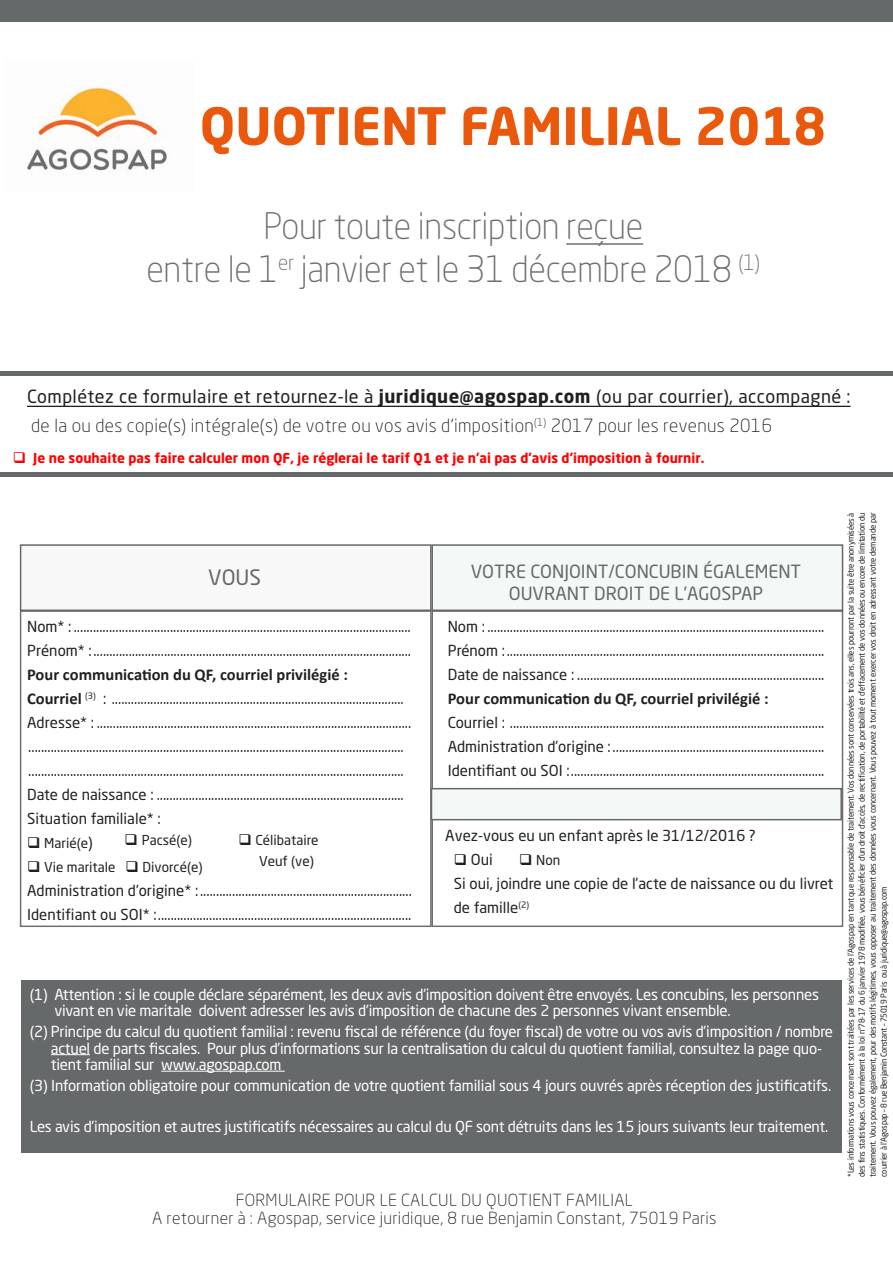
<style>
.page{position:relative;width:893px;height:1263px;background:#fff}
.page>*{position:absolute;margin:0;border:0;box-sizing:border-box;transform-origin:0 0}
.t1{font:700 51px "Neo Sans Std";color:#ea580c}
.t2{font:300 36px/43.2px "Neo Sans Std";letter-spacing:-.01em;color:#706f6f;text-align:center;scale:.95 1}
.t3{font:21px "Neo Sans Std";color:#66696a}
.t4{font:18px "Neo Sans Std";letter-spacing:.025em;color:#231f20}
.t5{font:300 18px "Neo Sans Std";letter-spacing:.02em;color:#231f20}
.t6{font:18px/21.6px "Neo Sans Std";color:#66696a;text-align:center}
.t7{font:300 16.5px/18px "Neo Sans Std";letter-spacing:.02em;color:#231f20;text-align:center}
.t8{font:700 16.5px "Calibri";color:#231f20}
.t9{font:15px/24px "Neo Sans Std";color:#231f20}
.t10{font:15px/16.5px "Neo Sans Std";letter-spacing:-.015em;color:#fff}
.t11{font:700 13.5px "Neo Sans Std";color:#f00}
.t12{font:13.5px "Neo Sans Std";color:#231f20}
.t13{font:8.25px/10.9px "Neo Sans Std";letter-spacing:-.025em;color:#231f20;text-align:justify;scale:.95 1}
.s1{font-weight:700}
.s2{font-family:"Calibri";font-weight:700;font-size:16.5px}
.s3{font-size:15px}
</style>
<div class="page">
<div style="left:21px;top:980px;width:821px;height:172px;background:#66696a"></div>
<hr style="left:51px;top:1054px;width:39px;height:1px;background:#fff">
<hr style="left:161px;top:1071px;width:124px;height:1px;background:#fff">
<img style="left:27px;top:87px;width:140px;height:84px">
<div style="left:20px;top:610px;width:412px;height:317px;border:2px solid #706f6f"></div>
<div style="left:431px;top:610px;width:412px;height:317px;border:2px solid #706f6f"></div>
<div style="left:20px;top:544px;width:412px;height:67px;background:#f7f8f7;border:2px solid #66696a"></div>
<div style="left:431px;top:544px;width:412px;height:67px;background:#f4f8f7;border:2px solid #66696a"></div>
<hr style="left:0;top:472px;width:893px;height:4px;background:#66696a">
<div style="left:0;top:0;width:893px;height:21px;background:#66696a"></div>
<hr style="left:0;top:372px;width:893px;height:4px;background:#66696a">
<div style="left:431px;top:789px;width:410px;height:31px;background:#f4f8f7"></div>
<div style="left:431px;top:788px;width:411px;height:32px;border:2px solid #66696a"></div>
<hr style="left:566px;top:243px;width:77px;height:2px;background:#706f6f">
<hr style="left:27px;top:406px;width:823px;height:1px;background:#231f20">
<p class="t1" style="left:200px;top:93px;width:628px">QUOTIENT FAMILIAL 2018</p>
<p class="t2" style="left:146px;top:204px;width:647px">Pour toute inscription reçue<br>entre le 1<sup>er</sup> janvier et le 31 décembre 2018 <sup>(1)</sup></p>
<p class="t4" style="left:27px;top:386px;width:825px">Complétez ce formulaire et retournez-le à <span class="s1">juridique@agospap.com</span> (ou par courrier), accompagné :</p>
<p class="t5" style="left:31px;top:414px;width:742px">de la ou des copie(s) intégrale(s) de votre ou vos avis d’imposition<sup>(1)</sup> 2017 pour les revenus 2016</p>
<p class="t11" style="left:13px;top:449px;width:693px">❑ Je ne souhaite pas faire calculer mon QF, je réglerai le tarif Q1 et je n'ai pas d'avis d'imposition à fournir.</p>
<h3 class="t3" style="left:208px;top:564px;width:54px">VOUS</h3>
<p class="t6" style="left:471px;top:560px;width:332px">VOTRE CONJOINT/CONCUBIN ÉGALEMENT<br>OUVRANT DROIT DE L’AGOSPAP</p>
<p class="t9" style="left:27px;top:615px;width:385px">Nom* : .........................................................................................................</p>
<p class="t9" style="left:27px;top:639px;width:386px">Prénom* : ...................................................................................................</p>
<p class="t8" style="left:27px;top:664px;width:322px">Pour communication du QF, courriel privilégié :</p>
<p class="t9" style="left:27px;top:687px;width:378px"><span class="s2">Courriel</span> <sup>(3)</sup> : ...........................................................................................</p>
<p class="t9" style="left:27px;top:711px;width:386px">Adresse* : ..................................................................................................</p>
<p class="t9" style="left:28px;top:735px;width:377px">.....................................................................................................................</p>
<p class="t9" style="left:28px;top:759px;width:377px">.....................................................................................................................</p>
<p class="t9" style="left:27px;top:783px;width:378px">Date de naissance : .............................................................................</p>
<p class="t9" style="left:27px;top:807px;width:135px">Situation familiale* :</p>
<p class="t12" style="left:27px;top:835px;width:67px">❑ Marié(e<span class="s3">)</span></p>
<p class="t12" style="left:238px;top:832px;width:82px">❑ Célibataire</p>
<p class="t12" style="left:27px;top:859px;width:177px">❑ Vie maritale ❑ Divorcé(e)</p>
<p class="t9" style="left:27px;top:879px;width:386px">Administration d’origine* : ..................................................................</p>
<p class="t9" style="left:27px;top:903px;width:386px">Identifiant ou SOI* : ...............................................................................</p>
<p class="t12" style="left:125px;top:832px;width:69px">❑ Pacsé(e)</p>
<p class="t12" style="left:259px;top:853px;width:56px">Veuf (ve)</p>
<p class="t9" style="left:448px;top:615px;width:378px">Nom : .........................................................................................................</p>
<p class="t9" style="left:448px;top:639px;width:378px">Prénom :...................................................................................................</p>
<p class="t9" style="left:448px;top:663px;width:378px">Date de naissance : .............................................................................</p>
<p class="t8" style="left:448px;top:688px;width:322px">Pour communication du QF, courriel privilégié :</p>
<p class="t9" style="left:448px;top:711px;width:378px">Courriel : ..................................................................................................</p>
<p class="t9" style="left:448px;top:735px;width:378px">Administration d’origine : ..................................................................</p>
<p class="t9" style="left:448px;top:759px;width:378px">Identifiant ou SOI :...............................................................................</p>
<p class="t9" style="left:445px;top:823px;width:312px">Avez-vous eu un enfant après le 31/12/2016 ?</p>
<p class="t9" style="left:454px;top:847px;width:41px">❑ Oui</p>
<p class="t12" style="left:519px;top:852px;width:43px">❑ Non</p>
<p class="t9" style="left:454px;top:871px;width:381px">Si oui, joindre une copie de l’acte de naissance ou du livret de famille<sup>(2)</sup></p>
<p class="t10" style="left:54px;top:986px;width:766px;text-indent:-25px">(1) Attention : si le couple déclare séparément, les deux avis d’imposition doivent être envoyés. Les concubins, les personnes vivant en vie maritale doivent adresser les avis d’imposition de chacune des 2 personnes vivant ensemble.</p>
<p class="t10" style="left:51px;top:1023px;width:784px;text-indent:-21px">(2) Principe du calcul du quotient familial : revenu fiscal de référence (du foyer fiscal) de votre ou vos avis d’imposition / nombre actuel de parts fiscales. Pour plus d’informations sur la centralisation du calcul du quotient familial, consultez la page quo&shy;tient familial sur www.agospap.com</p>
<p class="t10" style="left:30px;top:1077px;width:803px">(3) Information obligatoire pour communication de votre quotient familial sous 4 jours ouvrés après réception des justificatifs.</p>
<p class="t10" style="left:30px;top:1118px;width:800px">Les avis d’imposition et autres justificatifs nécessaires au calcul du QF sont détruits dans les 15 jours suivants leur traitement.</p>
<p class="t7" style="left:152px;top:1191px;width:566px">FORMULAIRE POUR LE CALCUL DU QUOTIENT FAMILIAL<br>A retourner à : Agospap, service juridique, 8 rue Benjamin Constant, 75019 Paris</p>
<p class="t13" style="left:845px;top:1177px;width:701px;rotate:-90deg">*Les informations vous concernant sont traitées par les services de l’Agospap en tant que responsable de traitement. Vos données sont conservées trois ans, elles pourront par la suite être anonymisées à des fins statistiques. Conformément à la loi n°78-17 du 6 janvier 1978 modifiée, vous bénéficier d’un droit d’accès, de rectification, de portabilité et d’effacement de vos données ou encore de limitation du traitement. Vous pouvez également, pour des motifs légitimes, vous opposer au traitement des données vous concernant. Vous pouvez à tout moment exercer vos droit en adressant votre demande par courrier à l’Agospap – 8 rue Benjamin Constant – 75019 Paris ou à juridique@agospap.com</p>
</div>
